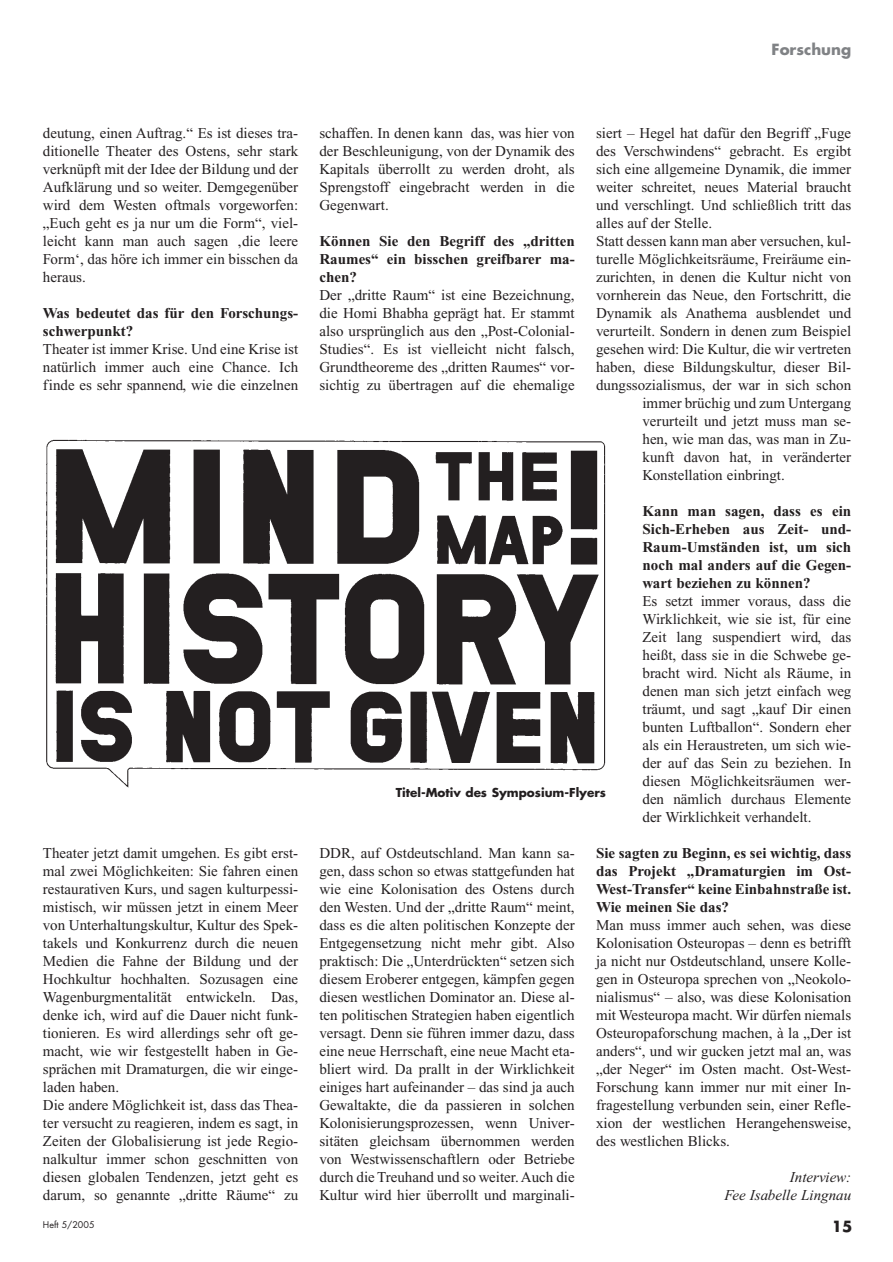
<style>
.page{position:relative;width:893px;height:1262px;background:#fff}
.page>*{position:absolute;margin:0;border:0;box-sizing:border-box;transform-origin:0 0}
.t1{font:15px/18px "Times New Roman";color:#231f20;text-align:justify}
.t2{font:700 15px/18px "Times New Roman";color:#231f20;text-align:justify}
.t3{font:italic 15px/18px "Times New Roman";color:#231f20;text-align:right}
.t4{font:700 15px "Futura";color:#808285}
.t5{font:700 15px "Futura";color:#231f20}
.t6{font:700 12px "Futura";color:#231f20}
.t7{font:9px "Futura";color:#231f20}
</style>
<div class="page">
<img style="left:46px;top:439px;width:560px;height:349px">
<div style="left:343px;top:787px;width:263px;height:18px;background:#fff"></div>
<p class="t4" style="left:771px;top:43px;width:81px">Forschung</p>
<p class="t1" style="left:43px;top:125px;width:257px">deutung, einen Auftrag.“ Es ist dieses tra&shy;ditionelle Theater des Ostens, sehr stark verknüpft mit der Idee der Bildung und der Aufklärung und so weiter. Demgegenüber wird dem Westen oftmals vorgeworfen: „Euch geht es ja nur um die Form“, viel&shy;leicht kann man auch sagen ‚die leere Form‘, das höre ich immer ein bisschen da heraus.</p>
<p class="t2" style="left:43px;top:305px;width:257px">Was bedeutet das für den Forschungs&shy;schwerpunkt?</p>
<p class="t1" style="left:43px;top:341px;width:257px">Theater ist immer Krise. Und eine Krise ist natürlich immer auch eine Chance. Ich finde es sehr spannend, wie die einzelnen</p>
<p class="t1" style="left:43px;top:845px;width:257px;text-align:left">Theater jetzt damit umgehen. Es gibt erst&shy;mal zwei Möglichkeiten: Sie fahren einen restaurativen Kurs, und sagen kulturpessi&shy;mistisch, wir müssen jetzt in einem Meer von Unterhaltungskultur, Kultur des Spek&shy;takels und Konkurrenz durch die neuen Medien die Fahne der Bildung und der Hochkultur hochhalten. Sozusagen eine Wagenburgmentalität entwickeln. Das, denke ich, wird auf die Dauer nicht funk&shy;tionieren. Es wird allerdings sehr oft ge&shy;macht, wie wir festgestellt haben in Ge&shy;sprächen mit Dramaturgen, die wir einge&shy;laden haben.<br>Die andere Möglichkeit ist, dass das Thea&shy;ter versucht zu reagieren, indem es sagt, in Zeiten der Globalisierung ist jede Regio&shy;nalkultur immer schon geschnitten von diesen globalen Tendenzen, jetzt geht es darum, so genannte „dritte Räume“ zu</p>
<p class="t7" style="left:43px;top:1220px;width:53px">Heft 5/2005</p>
<p class="t1" style="left:319px;top:125px;width:257px">schaffen. In denen kann das, was hier von der Beschleunigung, von der Dynamik des Kapitals überrollt zu werden droht, als Sprengstoff eingebracht werden in die Gegenwart.</p>
<p class="t2" style="left:319px;top:233px;width:257px">Können Sie den Begriff des „dritten Raumes“ ein bisschen greifbarer ma&shy;chen?</p>
<p class="t1" style="left:319px;top:287px;width:257px">Der „dritte Raum“ ist eine Bezeichnung, die Homi Bhabha geprägt hat. Er stammt also ursprünglich aus den „Post-Colonial-Studies“. Es ist vielleicht nicht falsch, Grundtheoreme des „dritten Raumes“ vor&shy;sichtig zu übertragen auf die ehemalige</p>
<p class="t1" style="left:596px;top:125px;width:257px">siert – Hegel hat dafür den Begriff „Fuge</p>
<p class="t1" style="left:596px;top:143px;width:257px">des Verschwindens“ gebracht. Es ergibt</p>
<p class="t1" style="left:596px;top:161px;width:257px">sich eine allgemeine Dynamik, die immer</p>
<p class="t1" style="left:596px;top:179px;width:257px">weiter schreitet, neues Material braucht</p>
<p class="t1" style="left:596px;top:197px;width:257px">und verschlingt. Und schließlich tritt das</p>
<p class="t1" style="left:596px;top:215px;width:118px">alles auf der Stelle.</p>
<p class="t1" style="left:596px;top:233px;width:257px">Statt dessen kann man aber versuchen, kul-</p>
<p class="t1" style="left:596px;top:251px;width:257px">turelle Möglichkeitsräume, Freiräume ein-</p>
<p class="t1" style="left:596px;top:269px;width:257px">zurichten, in denen die Kultur nicht von</p>
<p class="t1" style="left:596px;top:287px;width:257px">vornherein das Neue, den Fortschritt, die</p>
<p class="t1" style="left:596px;top:305px;width:257px">Dynamik als Anathema ausblendet und</p>
<p class="t1" style="left:596px;top:323px;width:257px">verurteilt. Sondern in denen zum Beispiel</p>
<p class="t1" style="left:596px;top:341px;width:257px">gesehen wird: Die Kultur, die wir vertreten</p>
<p class="t1" style="left:596px;top:359px;width:257px">haben, diese Bildungskultur, dieser Bil-</p>
<p class="t1" style="left:596px;top:377px;width:257px">dungssozialismus, der war in sich schon</p>
<p class="t1" style="left:642px;top:395px;width:210px">immer brüchig und zum Untergang</p>
<p class="t1" style="left:642px;top:413px;width:210px">verurteilt und jetzt muss man se-</p>
<p class="t1" style="left:642px;top:431px;width:210px">hen, wie man das, was man in Zu-</p>
<p class="t1" style="left:642px;top:449px;width:210px">kunft davon hat, in veränderter</p>
<p class="t1" style="left:642px;top:467px;width:144px">Konstellation einbringt.</p>
<p class="t2" style="left:642px;top:503px;width:210px">Kann man sagen, dass es ein Sich-Erheben aus Zeit- und-Raum-Umständen ist, um sich noch mal anders auf die Gegen&shy;wart beziehen zu können?</p>
<p class="t1" style="left:642px;top:593px;width:210px">Es setzt immer voraus, dass die Wirklichkeit, wie sie ist, für eine Zeit lang suspendiert wird, das heißt, dass sie in die Schwebe ge&shy;bracht wird. Nicht als Räume, in denen man sich jetzt einfach weg träumt, und sagt „kauf Dir einen bunten Luftballon“. Sondern eher als ein Heraustreten, um sich wie&shy;der auf das Sein zu beziehen. In diesen Möglichkeitsräumen wer&shy;den nämlich durchaus Elemente der Wirklichkeit verhandelt.</p>
<p class="t2" style="left:596px;top:845px;width:257px">Sie sagten zu Beginn, es sei wichtig, dass das Projekt „Dramaturgien im Ost-West-Transfer“ keine Einbahnstraße ist.<br>Wie meinen Sie das?</p>
<p class="t1" style="left:596px;top:917px;width:257px">Man muss immer auch sehen, was diese Kolonisation Osteuropas – denn es betrifft ja nicht nur Ostdeutschland, unsere Kolle&shy;gen in Osteuropa sprechen von „Neokolo&shy;nialismus“ – also, was diese Kolonisation mit Westeuropa macht. Wir dürfen niemals Osteuropaforschung machen, à la „Der ist anders“, und wir gucken jetzt mal an, was „der Neger“ im Osten macht. Ost-West-Forschung kann immer nur mit einer In&shy;fragestellung verbunden sein, einer Refle&shy;xion der westlichen Herangehensweise, des westlichen Blicks.</p>
<p class="t3" style="left:724px;top:1169px;width:128px">Interview:<br>Fee Isabelle Lingnau</p>
<p class="t6" style="left:396px;top:787px;width:212px">Titel-Motiv des Symposium-Flyers</p>
<p class="t1" style="left:319px;top:845px;width:257px">DDR, auf Ostdeutschland. Man kann sa&shy;gen, dass schon so etwas stattgefunden hat wie eine Kolonisation des Ostens durch den Westen. Und der „dritte Raum“ meint, dass es die alten politischen Konzepte der Entgegensetzung nicht mehr gibt. Also praktisch: Die „Unterdrückten“ setzen sich diesem Eroberer entgegen, kämpfen gegen diesen westlichen Dominator an. Diese al&shy;ten politischen Strategien haben eigentlich versagt. Denn sie führen immer dazu, dass eine neue Herrschaft, eine neue Macht eta&shy;bliert wird. Da prallt in der Wirklichkeit einiges hart aufeinander – das sind ja auch Gewaltakte, die da passieren in solchen Kolonisierungsprozessen, wenn Univer&shy;sitäten gleichsam übernommen werden von Westwissenschaftlern oder Betriebe durch die Treuhand und so weiter. Auch die Kultur wird hier überrollt und marginali-</p>
<p class="t5" style="left:831px;top:1219px;width:22px">15</p>
</div>
